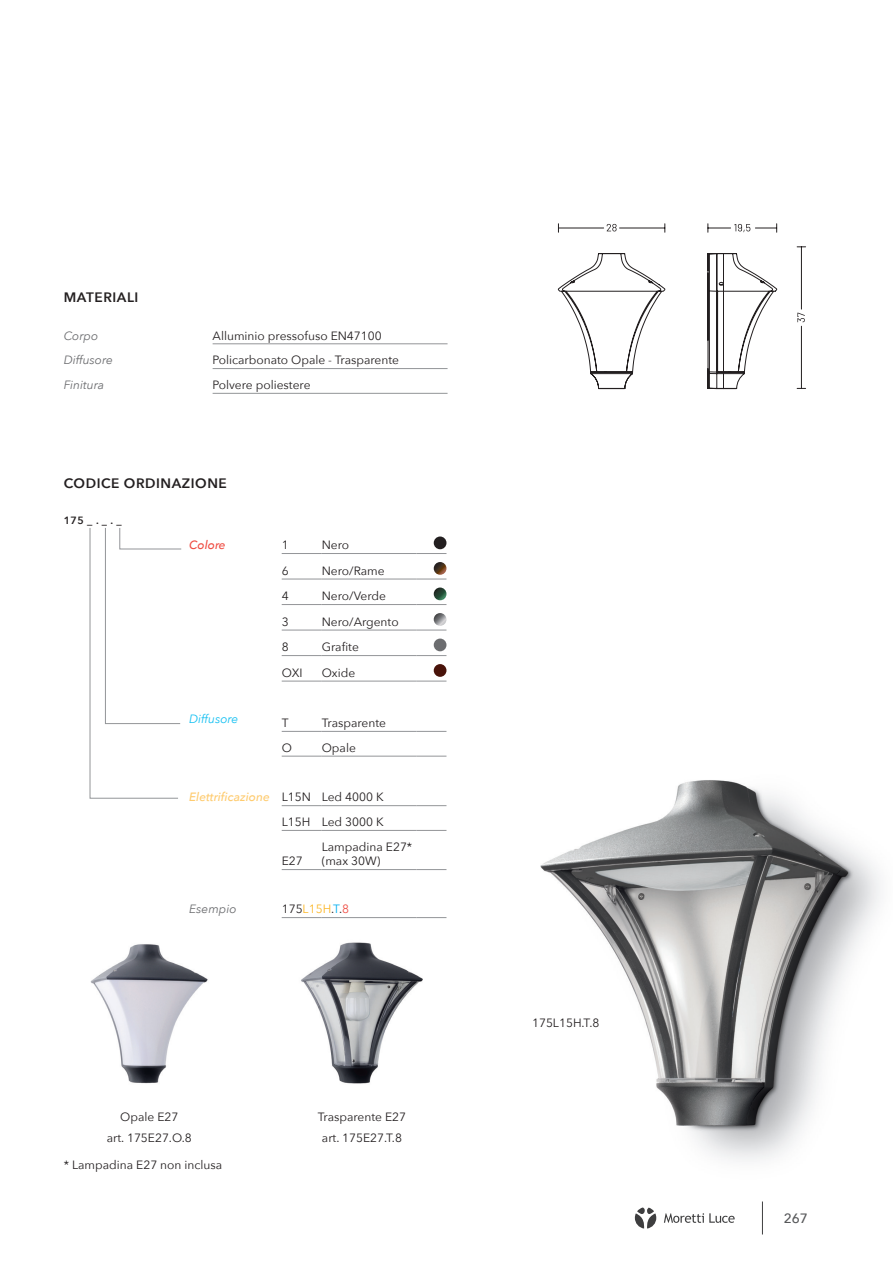
<style>
.page{position:relative;width:893px;height:1263px;background:#fff}
.page>*{position:absolute;margin:0;border:0;box-sizing:border-box;transform-origin:0 0}
.t1{font:600 13.65px "Avenir Next";letter-spacing:.04em;color:#231f20}
.t2{font:500 13.5px "Avenir Next";color:#57585a}
.t3{font:12px/21px "Avenir Next";color:#231f20;text-align:center}
.t4{font:italic 12px "Avenir Next";color:#6c6d70}
.t5{font:italic 12px "Avenir Next";color:#15c0f2}
.t6{font:italic 500 12px "Avenir Next";color:#ef4d43}
.t7{font:600 10.5px "Avenir Next";color:#231f20}
.s1{font-weight:500;font-style:italic;color:#fecb6f}
.s2{color:#fcb728}
.s3{color:#00aeef}
.s4{color:#ef4d43}
</style>
<div class="page">
<img style="left:540px;top:780px;width:340px;height:381px">
<hr style="left:282px;top:553px;width:40px;height:1px;background:#939598">
<hr style="left:322px;top:553px;width:95px;height:1px;background:#939598">
<svg style="left:417px;top:553px;width:29px;height:1px"></svg>
<hr style="left:282px;top:655px;width:40px;height:1px;background:#939598">
<hr style="left:322px;top:655px;width:95px;height:1px;background:#939598">
<svg style="left:417px;top:655px;width:29px;height:1px"></svg>
<svg style="left:417px;top:805px;width:29px;height:1px"></svg>
<svg style="left:417px;top:830px;width:29px;height:1px"></svg>
<hr style="left:282px;top:579px;width:40px;height:1px;background:#939598">
<hr style="left:322px;top:579px;width:95px;height:1px;background:#939598">
<hr style="left:282px;top:917px;width:40px;height:1px;background:#939598">
<hr style="left:322px;top:917px;width:95px;height:1px;background:#939598">
<svg style="left:417px;top:917px;width:29px;height:1px"></svg>
<hr style="left:282px;top:731px;width:40px;height:1px;background:#939598">
<hr style="left:322px;top:731px;width:95px;height:1px;background:#939598">
<svg style="left:417px;top:731px;width:29px;height:1px"></svg>
<hr style="left:282px;top:604px;width:40px;height:1px;background:#939598">
<hr style="left:322px;top:604px;width:95px;height:1px;background:#939598">
<hr style="left:282px;top:630px;width:40px;height:1px;background:#939598">
<hr style="left:322px;top:630px;width:95px;height:1px;background:#939598">
<hr style="left:282px;top:681px;width:40px;height:1px;background:#939598">
<hr style="left:322px;top:681px;width:95px;height:1px;background:#939598">
<svg style="left:417px;top:681px;width:29px;height:1px"></svg>
<hr style="left:282px;top:756px;width:40px;height:1px;background:#939598">
<hr style="left:322px;top:756px;width:95px;height:1px;background:#939598">
<svg style="left:417px;top:756px;width:29px;height:1px"></svg>
<hr style="left:282px;top:830px;width:40px;height:1px;background:#939598">
<hr style="left:322px;top:830px;width:95px;height:1px;background:#939598">
<hr style="left:282px;top:869px;width:40px;height:1px;background:#939598">
<hr style="left:322px;top:869px;width:95px;height:1px;background:#939598">
<svg style="left:417px;top:869px;width:29px;height:1px"></svg>
<hr style="left:282px;top:805px;width:40px;height:1px;background:#939598">
<hr style="left:322px;top:805px;width:95px;height:1px;background:#939598">
<div style="left:434px;top:536px;width:12px;height:13px;background:#231f20;border-radius:50%"></div>
<svg style="left:417px;top:562px;width:29px;height:18px"></svg>
<svg style="left:417px;top:587px;width:29px;height:18px"></svg>
<svg style="left:417px;top:613px;width:29px;height:18px"></svg>
<div style="left:434px;top:638px;width:12px;height:13px;background:#6c6d70;border-radius:50%"></div>
<div style="left:434px;top:664px;width:12px;height:13px;background:#49130a;border-radius:50%"></div>
<svg style="left:90px;top:528px;width:92px;height:270px"></svg>
<svg style="left:558px;top:253px;width:219px;height:136px"></svg>
<svg style="left:607px;top:224px;width:9px;height:7px"></svg>
<hr style="left:558px;top:228px;width:46px;height:1px;background:#231f20">
<hr style="left:619px;top:228px;width:46px;height:1px;background:#231f20">
<svg style="left:708px;top:224px;width:69px;height:8px"></svg>
<svg style="left:797px;top:313px;width:8px;height:9px"></svg>
<hr style="left:801px;top:247px;width:1px;height:62px;background:#231f20">
<hr style="left:801px;top:326px;width:1px;height:62px;background:#231f20">
<hr style="left:213px;top:344px;width:235px;height:1px;background:#939598">
<hr style="left:213px;top:368px;width:235px;height:1px;background:#939598">
<hr style="left:213px;top:393px;width:235px;height:1px;background:#939598">
<img style="left:301px;top:942px;width:122px;height:142px">
<img style="left:90px;top:944px;width:118px;height:140px">
<svg style="left:664px;top:1213px;width:71px;height:10px"></svg>
<svg style="left:635px;top:1207px;width:21px;height:21px"></svg>
<hr style="left:762px;top:1201px;width:1px;height:33px;background:#3e3e3f">
<p class="t1" style="left:64px;top:286px;width:76px">MATERIALI</p>
<p class="t4" style="left:64px;top:325px;width:36px">Corpo</p>
<p class="t3" style="left:213px;top:324px;width:171px">Alluminio pressofuso EN47100</p>
<p class="t4" style="left:64px;top:350px;width:51px">Diffusore</p>
<p class="t3" style="left:213px;top:349px;width:188px">Policarbonato Opale - Trasparente</p>
<p class="t4" style="left:64px;top:375px;width:42px">Finitura</p>
<p class="t3" style="left:213px;top:374px;width:99px">Polvere poliestere</p>
<p class="t1" style="left:64px;top:471px;width:165px">CODICE ORDINAZIONE</p>
<p class="t7" style="left:64px;top:511px;width:59px">175 _ . _ . _</p>
<p class="t6" style="left:189px;top:535px;width:38px">Colore</p>
<p class="t3" style="left:282px;top:534px;width:8px">1</p>
<p class="t3" style="left:322px;top:534px;width:29px">Nero</p>
<p class="t3" style="left:282px;top:560px;width:8px">6</p>
<p class="t3" style="left:322px;top:560px;width:64px">Nero/Rame</p>
<p class="t3" style="left:282px;top:585px;width:8px">4</p>
<p class="t3" style="left:322px;top:585px;width:66px">Nero/Verde</p>
<p class="t3" style="left:282px;top:611px;width:8px">3</p>
<p class="t3" style="left:322px;top:611px;width:78px">Nero/Argento</p>
<p class="t3" style="left:282px;top:636px;width:8px">8</p>
<p class="t3" style="left:322px;top:636px;width:39px">Grafite</p>
<p class="t3" style="left:282px;top:662px;width:22px">OXI</p>
<p class="t3" style="left:322px;top:662px;width:35px">Oxide</p>
<p class="t5" style="left:189px;top:708px;width:51px">Diffusore</p>
<p class="t3" style="left:282px;top:712px;width:8px">T</p>
<p class="t3" style="left:322px;top:712px;width:66px">Trasparente</p>
<p class="t3" style="left:282px;top:737px;width:12px">O</p>
<p class="t3" style="left:322px;top:737px;width:36px">Opale</p>
<p class="t3" style="left:189px;top:784px;width:196px;line-height:24.8px;text-align:right"><span class="s1">Elettrificazione</span> L15N Led 4000 K<br>L15H Led 3000 K</p>
<p class="t3" style="left:282px;top:850px;width:23px">E27</p>
<p class="t3" style="left:322px;top:839px;width:92px;line-height:14.4px;text-align:left">Lampadina E27* (max 30W)</p>
<p class="t4" style="left:189px;top:899px;width:49px">Esempio</p>
<p class="t3" style="left:282px;top:898px;width:69px">175<span class="s2">L15H</span>.<span class="s3">T</span>.<span class="s4">8</span></p>
<p class="t3" style="left:107px;top:1106px;width:86px">Opale E27<br>art. 175E27.O.8</p>
<p class="t3" style="left:64px;top:1153px;width:160px">* Lampadina E27 non inclusa</p>
<p class="t3" style="left:318px;top:1106px;width:90px">Trasparente E27 art. 175E27.T.8</p>
<p class="t3" style="left:532px;top:1012px;width:69px">175L15H.T.8</p>
<p class="t2" style="left:784px;top:1207px;width:26px">267</p>
</div>
